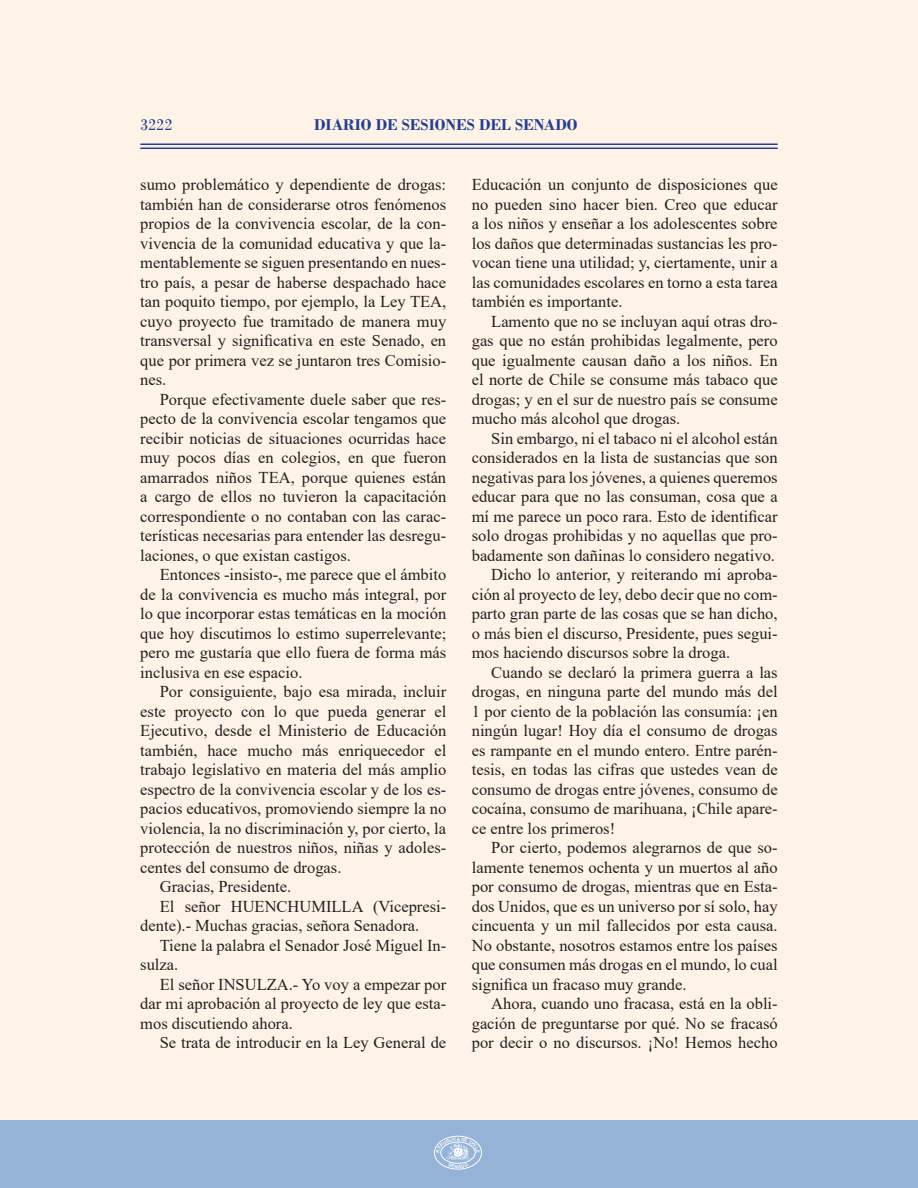
<style>
.page{position:relative;width:918px;height:1188px;background:#fff}
.page>*{position:absolute;margin:0;border:0;box-sizing:border-box;transform-origin:0 0}
.Párrafo_Texto_Sesión{font:16.5px/19.5px "Times New Roman";color:#231f20;text-align:justify}
.t1{font:700 16.5px "Bodoni";color:#253f8e}
.t2{font:16.5px "Bodoni";color:#253f8e}
.t3{font:700 4.5px "Arial";color:#fff}
</style>
<div class="page">
<div style="left:0;top:1120px;width:918px;height:68px;background:#95b3d7"></div>
<div style="left:434px;top:1136px;width:48px;height:33px;border:1px solid #fff;border-radius:50%"></div>
<hr style="left:140px;top:148px;width:638px;height:1px;background:#253f8e">
<hr style="left:140px;top:144px;width:638px;height:1px;background:#253f8e">
<svg style="left:436px;top:1137px;width:44px;height:31px"></svg>
<p class="t2" style="left:140px;top:115px;width:34px">3222</p>
<p class="t1" style="left:314px;top:114px;width:265px">DIARIO DE SESIONES DEL SENADO</p>
<p class="Párrafo_Texto_Sesión" style="left:140px;top:174px;width:307px">sumo problemático y dependiente de drogas: también han de considerarse otros fenómenos propios de la convivencia escolar, de la con&shy;vivencia de la comunidad educativa y que la&shy;mentablemente se siguen presentando en nues&shy;tro país, a pesar de haberse despachado hace tan poquito tiempo, por ejemplo, la Ley TEA, cuyo proyecto fue tramitado de manera muy transversal y significativa en este Senado, en que por primera vez se juntaron tres Comisio&shy;nes.</p>
<p class="Párrafo_Texto_Sesión" style="left:140px;top:389px;width:307px;text-indent:20px">Porque efectivamente duele saber que res&shy;pecto de la convivencia escolar tengamos que recibir noticias de situaciones ocurridas hace muy pocos días en colegios, en que fueron amarrados niños TEA, porque quienes están a cargo de ellos no tuvieron la capacitación correspondiente o no contaban con las carac&shy;terísticas necesarias para entender las desregu&shy;laciones, o que existan castigos.</p>
<p class="Párrafo_Texto_Sesión" style="left:140px;top:564px;width:307px;text-indent:20px">Entonces -insisto-, me parece que el ámbito de la convivencia es mucho más integral, por lo que incorporar estas temáticas en la moción que hoy discutimos lo estimo superrelevante; pero me gustaría que ello fuera de forma más inclusiva en ese espacio.</p>
<p class="Párrafo_Texto_Sesión" style="left:140px;top:681px;width:307px;text-indent:20px">Por consiguiente, bajo esa mirada, incluir este proyecto con lo que pueda generar el Ejecutivo, desde el Ministerio de Educación también, hace mucho más enriquecedor el trabajo legislativo en materia del más amplio espectro de la convivencia escolar y de los es&shy;pacios educativos, promoviendo siempre la no violencia, la no discriminación y, por cierto, la protección de nuestros niños, niñas y adoles&shy;centes del consumo de drogas.</p>
<p class="Párrafo_Texto_Sesión" style="left:160px;top:876px;width:133px">Gracias, Presidente.</p>
<p class="Párrafo_Texto_Sesión" style="left:140px;top:896px;width:307px;text-indent:20px">El señor HUENCHUMILLA (Vicepresi&shy;dente).- Muchas gracias, señora Senadora.</p>
<p class="Párrafo_Texto_Sesión" style="left:140px;top:935px;width:307px;text-indent:20px">Tiene la palabra el Senador José Miguel In&shy;sulza.</p>
<p class="Párrafo_Texto_Sesión" style="left:140px;top:974px;width:307px;text-indent:20px">El señor INSULZA.- Yo voy a empezar por dar mi aprobación al proyecto de ley que esta&shy;mos discutiendo ahora.</p>
<p class="Párrafo_Texto_Sesión" style="left:160px;top:1032px;width:288px">Se trata de introducir en la Ley General de</p>
<p class="Párrafo_Texto_Sesión" style="left:472px;top:174px;width:307px">Educación un conjunto de disposiciones que no pueden sino hacer bien. Creo que educar a los niños y enseñar a los adolescentes sobre los daños que determinadas sustancias les pro&shy;vocan tiene una utilidad; y, ciertamente, unir a las comunidades escolares en torno a esta tarea también es importante.</p>
<p class="Párrafo_Texto_Sesión" style="left:472px;top:311px;width:307px;text-indent:20px">Lamento que no se incluyan aquí otras dro&shy;gas que no están prohibidas legalmente, pero que igualmente causan daño a los niños. En el norte de Chile se consume más tabaco que drogas; y en el sur de nuestro país se consume mucho más alcohol que drogas.</p>
<p class="Párrafo_Texto_Sesión" style="left:472px;top:428px;width:307px;text-indent:20px">Sin embargo, ni el tabaco ni el alcohol están considerados en la lista de sustancias que son negativas para los jóvenes, a quienes queremos educar para que no las consuman, cosa que a mí me parece un poco rara. Esto de identificar solo drogas prohibidas y no aquellas que pro&shy;badamente son dañinas lo considero negativo.</p>
<p class="Párrafo_Texto_Sesión" style="left:472px;top:564px;width:307px;text-indent:20px">Dicho lo anterior, y reiterando mi aproba&shy;ción al proyecto de ley, debo decir que no com&shy;parto gran parte de las cosas que se han dicho, o más bien el discurso, Presidente, pues segui&shy;mos haciendo discursos sobre la droga.</p>
<p class="Párrafo_Texto_Sesión" style="left:472px;top:662px;width:307px;text-indent:20px">Cuando se declaró la primera guerra a las drogas, en ninguna parte del mundo más del 1 por ciento de la población las consumía: ¡en ningún lugar! Hoy día el consumo de drogas es rampante en el mundo entero. Entre parén&shy;tesis, en todas las cifras que ustedes vean de consumo de drogas entre jóvenes, consumo de cocaína, consumo de marihuana, ¡Chile apare&shy;ce entre los primeros!</p>
<p class="Párrafo_Texto_Sesión" style="left:472px;top:837px;width:307px;text-indent:20px">Por cierto, podemos alegrarnos de que so&shy;lamente tenemos ochenta y un muertos al año por consumo de drogas, mientras que en Esta&shy;dos Unidos, que es un universo por sí solo, hay cincuenta y un mil fallecidos por esta causa.<br>No obstante, nosotros estamos entre los países que consumen más drogas en el mundo, lo cual significa un fracaso muy grande.</p>
<p class="Párrafo_Texto_Sesión" style="left:472px;top:993px;width:307px;text-indent:20px">Ahora, cuando uno fracasa, está en la obli&shy;gación de preguntarse por qué. No se fracasó por decir o no discursos. ¡No! Hemos hecho</p>
<p class="t3" style="left:457px;top:1136px;width:5px">A</p>
</div>
